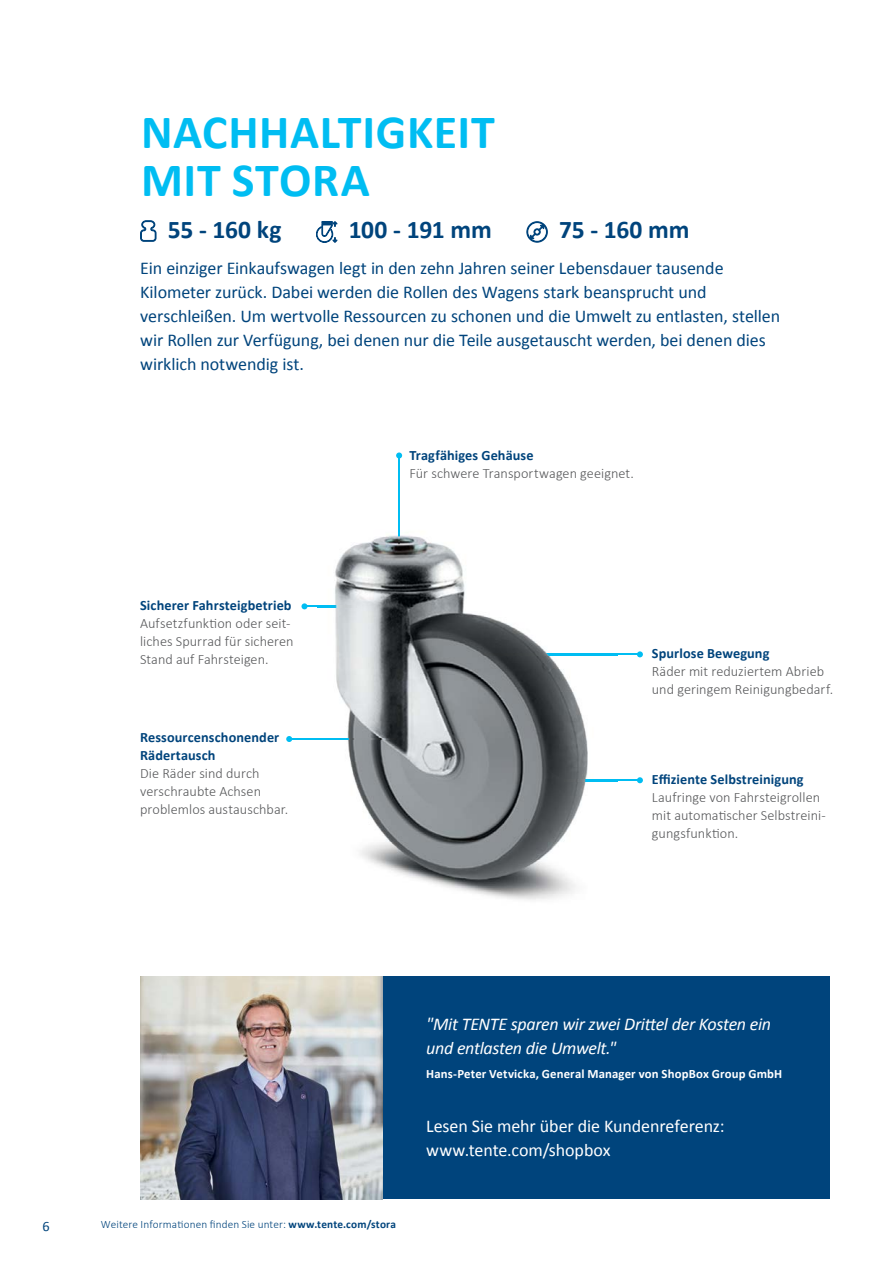
<style>
.page{position:relative;width:893px;height:1263px;background:#fff}
.page>*{position:absolute;margin:0;border:0;box-sizing:border-box;transform-origin:0 0}
.t1{font:700 48px/48px "Calibri";letter-spacing:.015em;color:#00bdf2}
.t2{font:700 25.5px "Calibri";letter-spacing:-.015em;color:#00447c}
.t3{font:18px/24px "Calibri";letter-spacing:-.005em;color:#00447c}
.t4{font:italic 18px/24px "Calibri";letter-spacing:-.02em;color:#fff}
.t5{font:18px/24px "Calibri";letter-spacing:-.005em;color:#fff}
.t6{font:300 14.25px/18px "Calibri";letter-spacing:.005em;color:#58595b}
.t7{font:700 14.25px/18px "Calibri";letter-spacing:.005em;color:#00447c}
.t8{font:14.25px "Calibri";color:#00447c}
.t9{font:700 12.75px "Calibri";letter-spacing:.01em;color:#fff}
.t10{font:300 11.25px "Calibri";letter-spacing:.01em;color:#00447c}
.s1{font-weight:700}
</style>
<div class="page">
<svg style="left:140px;top:220px;width:16px;height:22px"></svg>
<svg style="left:316px;top:221px;width:21px;height:22px"></svg>
<svg style="left:526px;top:221px;width:22px;height:22px"></svg>
<hr style="left:564px;top:779px;width:76px;height:2px;background:#00bdf2">
<svg style="left:637px;top:777px;width:6px;height:6px"></svg>
<hr style="left:481px;top:654px;width:159px;height:1px;background:#00bdf2">
<svg style="left:637px;top:651px;width:6px;height:6px"></svg>
<hr style="left:398px;top:455px;width:2px;height:90px;background:#00bdf2">
<svg style="left:396px;top:452px;width:6px;height:6px"></svg>
<hr style="left:289px;top:738px;width:107px;height:2px;background:#00bdf2">
<svg style="left:286px;top:736px;width:6px;height:6px"></svg>
<hr style="left:304px;top:606px;width:53px;height:1px;background:#00bdf2">
<svg style="left:301px;top:603px;width:6px;height:6px"></svg>
<div style="left:383px;top:976px;width:446px;height:223px;background:#00447c"></div>
<img style="left:140px;top:976px;width:243px;height:223px">
<img style="left:317px;top:535px;width:300px;height:365px">
<img style="left:564px;top:779px;width:53px;height:2px">
<img style="left:481px;top:654px;width:136px;height:1px">
<img style="left:398px;top:535px;width:2px;height:10px">
<img style="left:317px;top:738px;width:79px;height:2px">
<img style="left:317px;top:606px;width:40px;height:1px">
<h1 class="t1" style="left:141px;top:108px;width:355px">NACHHALTIGKEIT<br>MIT STORA</h1>
<h2 class="t2" style="left:168px;top:214px;width:115px">55 - 160 kg</h2>
<h2 class="t2" style="left:349px;top:214px;width:145px">100 - 191 mm</h2>
<h2 class="t2" style="left:559px;top:214px;width:132px">75 - 160 mm</h2>
<p class="t3" style="left:140px;top:256px;width:641px">Ein einziger Einkaufswagen legt in den zehn Jahren seiner Lebensdauer tausende Kilometer zurück. Dabei werden die Rollen des Wagens stark beansprucht und verschleißen. Um wertvolle Ressourcen zu schonen und die Umwelt zu entlasten, stellen wir Rollen zur Verfügung, bei denen nur die Teile ausgetauscht werden, bei denen dies wirklich notwendig ist.</p>
<p class="t7" style="left:140px;top:597px;width:153px">Sicherer Fahrsteigbetrieb</p>
<p class="t6" style="left:140px;top:614px;width:155px">Aufsetzfunktion oder seit&shy;liches Spurrad für sicheren<br>Stand auf Fahrsteigen.</p>
<p class="t7" style="left:140px;top:729px;width:141px">Ressourcenschonender<br>Rädertausch</p>
<p class="t6" style="left:140px;top:764px;width:150px">Die Räder sind durch verschraubte Achsen problemlos austauschbar.</p>
<p class="t7" style="left:409px;top:447px;width:126px">Tragfähiges Gehäuse</p>
<p class="t6" style="left:409px;top:464px;width:226px">Für schwere Transportwagen geeignet.</p>
<p class="t7" style="left:652px;top:645px;width:119px">Spurlose Bewegung</p>
<p class="t6" style="left:652px;top:662px;width:183px">Räder mit reduziertem Abrieb und geringem Reinigungbedarf.</p>
<p class="t7" style="left:652px;top:771px;width:153px">Effiziente Selbstreinigung</p>
<p class="t6" style="left:652px;top:788px;width:175px">Laufringe von Fahrsteigrollen mit automatischer Selbstreini&shy;gungsfunktion.</p>
<p class="t8" style="left:43px;top:1217px;width:9px">6</p>
<p class="t10" style="left:101px;top:1218px;width:296px">Weitere Informationen finden Sie unter: <span class="s1">www.tente.com/stora</span></p>
<p class="t4" style="left:426px;top:1012px;width:346px">"Mit TENTE sparen wir zwei Drittel der Kosten ein und entlasten die Umwelt."</p>
<p class="t9" style="left:426px;top:1066px;width:358px">Hans-Peter Vetvicka, General Manager von ShopBox Group GmbH</p>
<p class="t5" style="left:426px;top:1114px;width:300px">Lesen Sie mehr über die Kundenreferenz: www.tente.com/shopbox</p>
</div>
